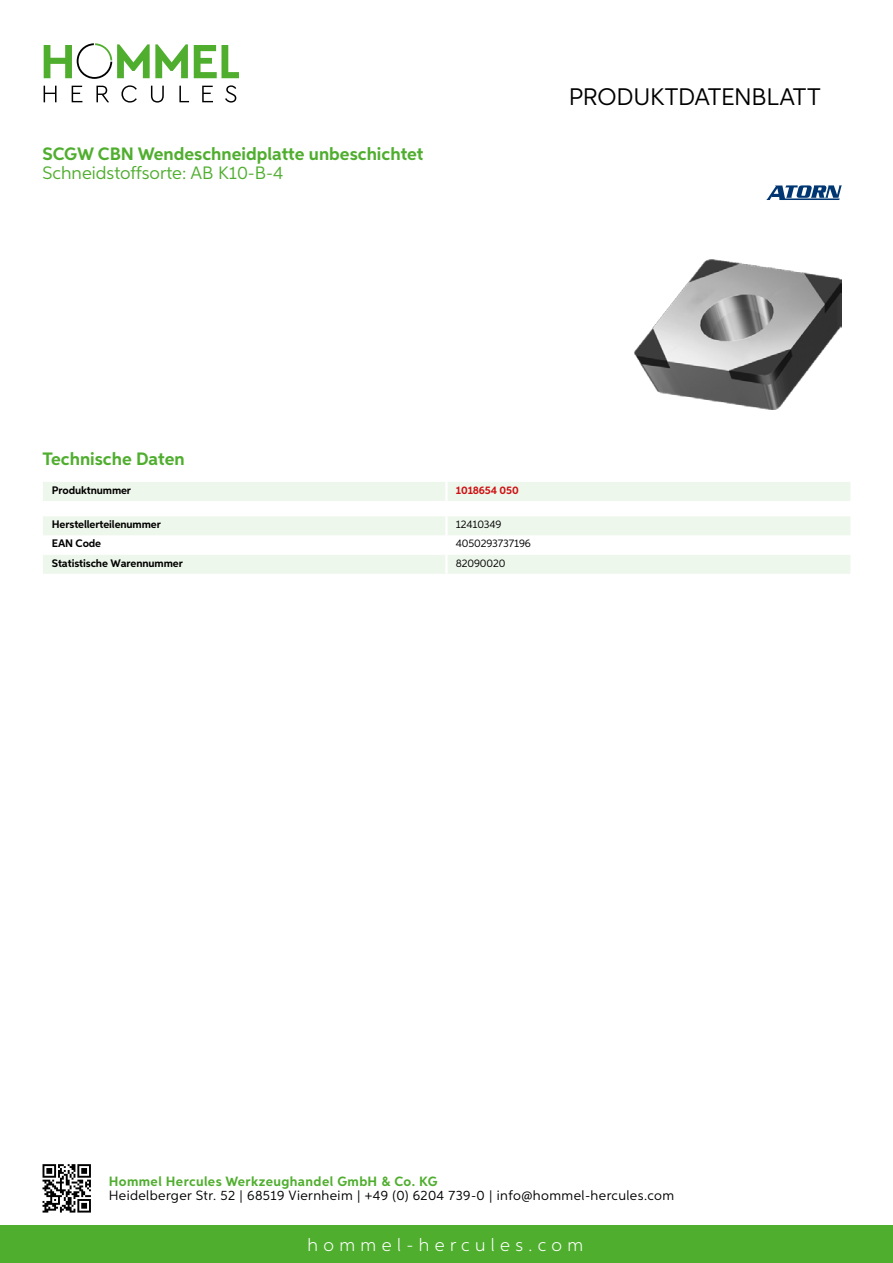
<style>
.page{position:relative;width:893px;height:1263px;background:#fff}
.page>*{position:absolute;margin:0;border:0;box-sizing:border-box;transform-origin:0 0}
.t1{font:24px "Aspira";letter-spacing:-.01em;color:#000}
.t2{font:700 18px "Aspira";color:#50ae2f}
.t3{font:18px "Aspira";color:#50ae2f}
.t4{font:300 18px "Aspira";letter-spacing:.3em;color:#fff}
.t5{font:13.5px "Aspira";letter-spacing:.03em;color:#000}
.t6{font:700 13.5px "Aspira";letter-spacing:.03em;color:#50ae2f}
.t7{font:700 10.95px "Aspira";letter-spacing:-.01em;color:#000}
.t8{font:10.95px "Aspira";letter-spacing:-.01em;color:#000}
.t9{font:700 10.95px "Aspira";letter-spacing:-.01em;color:#cd1013}
</style>
<div class="page">
<div style="left:0;top:1226px;width:893px;height:37px;background:#50ae2f"></div>
<svg style="left:43px;top:1164px;width:48px;height:48px"></svg>
<svg style="left:194px;top:45px;width:45px;height:33px"></svg>
<svg style="left:44px;top:43px;width:144px;height:36px"></svg>
<svg style="left:44px;top:86px;width:13px;height:16px"></svg>
<svg style="left:72px;top:86px;width:10px;height:16px"></svg>
<svg style="left:96px;top:86px;width:13px;height:16px"></svg>
<svg style="left:121px;top:85px;width:16px;height:18px"></svg>
<svg style="left:151px;top:86px;width:13px;height:17px"></svg>
<svg style="left:179px;top:86px;width:10px;height:16px"></svg>
<svg style="left:202px;top:86px;width:11px;height:16px"></svg>
<svg style="left:225px;top:85px;width:11px;height:18px"></svg>
<div style="left:43px;top:482px;width:807px;height:19px;background:#eef7eb"></div>
<hr style="left:445px;top:482px;width:3px;height:19px;background:#fff">
<svg style="left:43px;top:516px;width:807px;height:58px"></svg>
<hr style="left:445px;top:555px;width:3px;height:19px;background:#fff">
<img style="left:634px;top:259px;width:208px;height:150px">
<svg style="left:766px;top:185px;width:76px;height:15px"></svg>
<h2 class="t2" style="left:43px;top:142px;width:383px">SCGW CBN Wendeschneidplatte unbeschichtet</h2>
<h2 class="t3" style="left:43px;top:162px;width:242px">Schneidstoffsorte: AB K10-B-4</h2>
<h1 class="t1" style="left:569px;top:82px;width:253px">Produktdatenblatt</h1>
<h2 class="t2" style="left:43px;top:448px;width:144px">Technische Daten</h2>
<p class="t7" style="left:52px;top:483px;width:81px">Produktnummer</p>
<p class="t9" style="left:456px;top:483px;width:64px">1018654 050</p>
<p class="t7" style="left:52px;top:518px;width:111px">Herstellerteilenummer</p>
<p class="t8" style="left:456px;top:518px;width:47px">12410349</p>
<p class="t7" style="left:52px;top:537px;width:51px">EAN Code</p>
<p class="t8" style="left:456px;top:537px;width:77px">4050293737196</p>
<p class="t7" style="left:52px;top:556px;width:132px">Statistische Warennummer</p>
<p class="t8" style="left:456px;top:556px;width:51px">82090020</p>
<p class="t6" style="left:109px;top:1172px;width:330px">Hommel Hercules Werkzeughandel GmbH &amp; Co. KG</p>
<p class="t5" style="left:109px;top:1187px;width:567px">Heidelberger Str. 52 | 68519 Viernheim | +49 (0) 6204 739-0 | info@hommel-hercules.com</p>
<h2 class="t4" style="left:307px;top:1234px;width:277px">hommel-hercules.com</h2>
</div>
